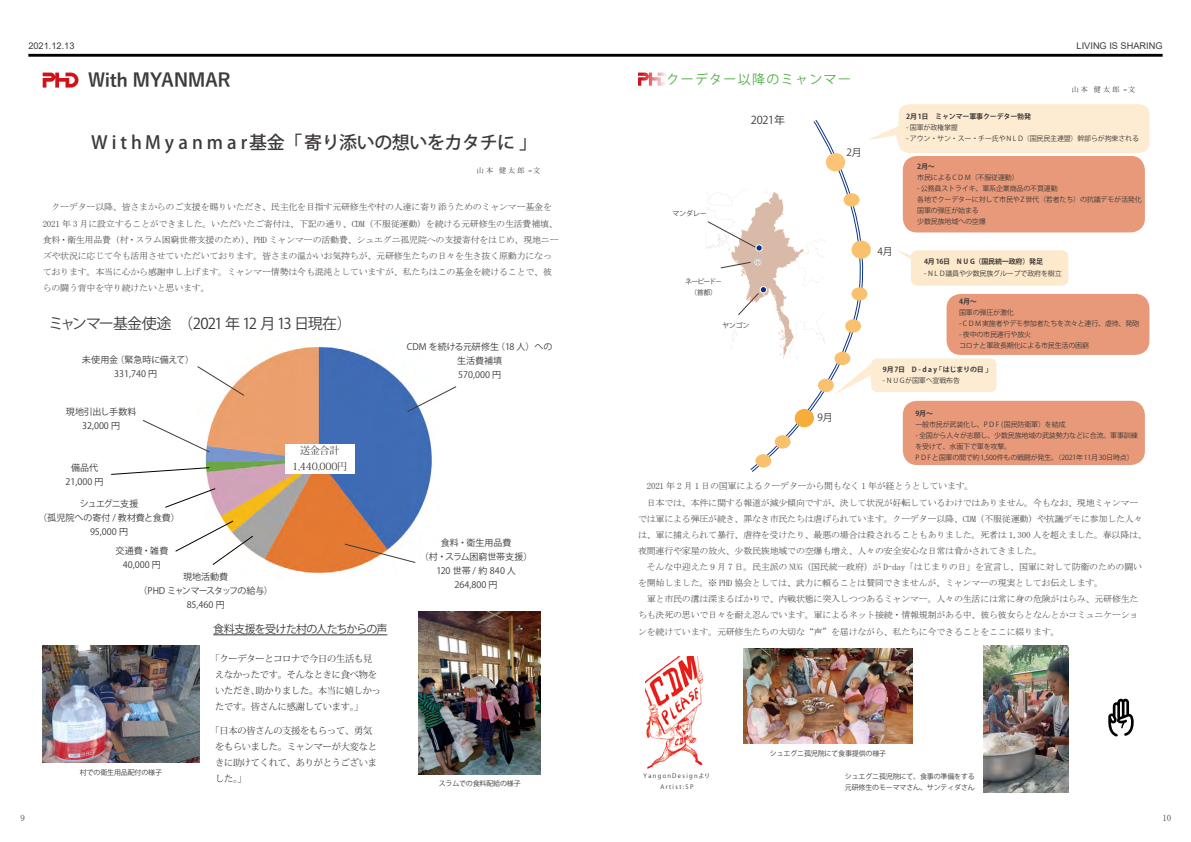
<style>
.page{position:relative;width:1191px;height:842px;background:#fff}
.page>*{position:absolute;margin:0;border:0;box-sizing:border-box;transform-origin:0 0}
.t1{font:700 18.7px "Yu Gothic";letter-spacing:-.025em;color:#3e3a39}
.t2{font:500 18px "Koz Go Pro";letter-spacing:-.025em;color:#3e3a39}
.t3{font:15px "Koz Go Pro";letter-spacing:-.07em;color:#3e3a39}
.t4{font:13px "Koz Go Pro";letter-spacing:.1em;color:#53af47}
.t5{font:11px "Koz Go Pro";letter-spacing:-.06em;color:#3e3a39}
.t6{font:10px/16px "Koz Min Pro";letter-spacing:-.025em;color:#3e3a39;text-align:center}
.t7{font:10px "Koz Go Pro";color:#3e3a39}
.t8{font:9.2px/16.1px "Koz Min Pro";letter-spacing:-.025em;color:#3e3a39}
.t9{font:9.2px "Arial";color:#3e3a39}
.t10{font:9px/16.1px "MS Mincho";letter-spacing:-.025em;color:#3e3a39}
.t11{font:9px/14px "Koz Go Pro";color:#3e3a39;text-align:center}
.t12{font:7px/11px "Koz Go Pro";letter-spacing:-.025em;color:#3e3a39}
.t13{font:700 7px "Koz Go Pro";letter-spacing:-.025em;color:#3e3a39}
.t14{font:7px "Koz Min Pro";letter-spacing:.31em;color:#3e3a39}
.t15{font:6px/11px "Koz Go Pro";letter-spacing:.225em;color:#3e3a39;text-align:center}
</style>
<div class="page">
<img style="left:646px;top:657px;width:58px;height:112px">
<hr style="left:28px;top:54px;width:1134px;height:3px;background:#000">
<svg style="left:638px;top:73px;width:28px;height:13px"></svg>
<img style="left:983px;top:646px;width:85px;height:147px">
<img style="left:743px;top:648px;width:169px;height:95px">
<img style="left:205px;top:346px;width:228px;height:227px">
<div style="left:285px;top:444px;width:69px;height:29px;background:#fff"></div>
<svg style="left:407px;top:386px;width:50px;height:26px"></svg>
<svg style="left:344px;top:543px;width:72px;height:20px"></svg>
<svg style="left:165px;top:488px;width:51px;height:20px"></svg>
<svg style="left:175px;top:520px;width:79px;height:45px"></svg>
<svg style="left:197px;top:366px;width:48px;height:30px"></svg>
<svg style="left:143px;top:420px;width:67px;height:33px"></svg>
<svg style="left:111px;top:467px;width:99px;height:8px"></svg>
<img style="left:419px;top:612px;width:121px;height:162px">
<img style="left:43px;top:645px;width:156px;height:118px">
<hr style="left:213px;top:634px;width:174px;height:1px;background:#3e3a39">
<svg style="left:879px;top:104px;width:270px;height:49px;background:#feedd5"></svg>
<svg style="left:897px;top:250px;width:171px;height:36px;background:#fdebd0"></svg>
<div style="left:879px;top:358px;width:117px;height:34px;background:#feecd2"></div>
<svg style="left:706px;top:189px;width:44px;height:160px"></svg>
<svg style="left:750px;top:121px;width:126px;height:349px"></svg>
<div style="left:826px;top:153px;width:19px;height:18px;background:#f9c475;border-radius:50%"></div>
<div style="left:851px;top:240px;width:20px;height:19px;background:#f9c16d;border-radius:50%"></div>
<div style="left:794px;top:409px;width:20px;height:18px;background:#f6ad3c;border-radius:50%"></div>
<div style="left:903px;top:156px;width:241px;height:76px;background:#e79979;border-radius:14px"></div>
<div style="left:843px;top:193px;width:16px;height:14px;background:#f9c16d;border-radius:50%"></div>
<div style="left:851px;top:287px;width:16px;height:14px;background:#f9c16d;border-radius:50%"></div>
<div style="left:845px;top:319px;width:16px;height:14px;background:#f9c16d;border-radius:50%"></div>
<div style="left:834px;top:352px;width:16px;height:13px;background:#f9c16d;border-radius:50%"></div>
<div style="left:818px;top:379px;width:16px;height:13px;background:#f9c16d;border-radius:50%"></div>
<div style="left:774px;top:435px;width:16px;height:14px;background:#f9c16d;border-radius:50%"></div>
<div style="left:755px;top:454px;width:16px;height:14px;background:#f9c16d;border-radius:50%"></div>
<div style="left:903px;top:401px;width:241px;height:64px;background:#e79979;border-radius:14px"></div>
<div style="left:946px;top:294px;width:203px;height:61px;background:#e79979;border-radius:14px"></div>
<svg style="left:43px;top:73px;width:35px;height:15px"></svg>
<svg style="left:1108px;top:699px;width:26px;height:37px"></svg>
<p class="t9" style="left:28px;top:39px;width:48px">2021.12.13</p>
<p class="t9" style="left:1076px;top:39px;width:88px">LIVING IS SHARING</p>
<h1 class="t1" style="left:88px;top:70px;width:144px">With MYANMAR</h1>
<h2 class="t2" style="left:91px;top:131px;width:448px">W i t h M y a n m a r基金「寄り添いの想いをカタチに」</h2>
<p class="t14" style="left:477px;top:166px;width:65px">山本 健太郎 =文</p>
<p class="t10" style="left:43px;top:199px;width:517px">　クーデター以降、皆さまからのご支援を賜りいただき、民主化を目指す元研修生や村の人達に寄り添うためのミャンマー基金を2021 年 3 月に設立することができました。いただいたご寄付は、下記の通り、CDM（不服従運動）を続ける元研修生の生活費補填、食料・衛生用品費（村・スラム困窮世帯支援のため）、PHD ミャンマーの活動費、シュエグニ孤児院への支援寄付をはじめ、現地ニーズや状況に応じて今も活用させていただいております。皆さまの温かいお気持ちが、元研修生たちの日々を生き抜く原動力になっております。本当に心から感謝申し上げます。ミャンマー情勢は今も混沌としていますが、私たちはこの基金を続けることで、彼らの闘う背中を守り続けたいと思います。</p>
<h3 class="t3" style="left:49px;top:314px;width:305px">ミャンマー基金使途　（2021 年 12 月 13 日現在）</h3>
<p class="t11" style="left:82px;top:353px;width:114px">未使用金（緊急時に備えて）<br>331,740 円</p>
<p class="t11" style="left:66px;top:405px;width:72px">現地引出し手数料<br>32,000 円</p>
<p class="t11" style="left:66px;top:461px;width:40px">備品代<br>21,000 円</p>
<p class="t11" style="left:38px;top:497px;width:143px">シュエグニ支援<br>（孤児院への寄付 / 教材費と食費）<br>95,000 円</p>
<p class="t11" style="left:115px;top:544px;width:54px">交通費・雑費<br>40,000 円</p>
<p class="t11" style="left:139px;top:570px;width:136px">現地活動費<br>（PHD ミャンマースタッフの給与）<br>85,460 円</p>
<p class="t6" style="left:292px;top:442px;width:57px">送金合計<br>1,440,000円</p>
<p class="t12" style="left:80px;top:767px;width:84px">村での衛生用品配付の様子</p>
<p class="t5" style="left:213px;top:622px;width:176px">食料支援を受けた村の人たちからの声</p>
<p class="t8" style="left:215px;top:650px;width:167px;text-indent:-5px">「クーデターとコロナで今日の生活も見えなかったです。そんなときに食べ物をいただき、助かりました。本当に嬉しかったです。皆さんに感謝しています。」</p>
<p class="t8" style="left:215px;top:722px;width:163px;text-indent:-5px">「日本の皆さんの支援をもらって、勇気をもらいました。ミャンマーが大変なときに助けてくれて、ありがとうございました。」</p>
<p class="t11" style="left:407px;top:339px;width:147px">CDM を続ける元研修生（18 人）への生活費補填<br>570,000 円</p>
<p class="t11" style="left:420px;top:536px;width:114px">食料・衛生用品費<br>（村・スラム困窮世帯支援）<br>120 世帯/ 約 840人<br>264,800 円</p>
<p class="t12" style="left:439px;top:778px;width:84px">スラムでの食料配給の様子</p>
<h3 class="t4" style="left:666px;top:71px;width:186px">クーデター以降のミャンマー</h3>
<p class="t5" style="left:751px;top:113px;width:36px">2021年</p>
<p class="t12" style="left:672px;top:208px;width:36px">マンダレー</p>
<p class="t12" style="left:685px;top:276px;width:39px;text-align:center">ネーピード－（首都）</p>
<p class="t12" style="left:754px;top:256px;width:8px">◎</p>
<p class="t12" style="left:722px;top:320px;width:29px">ヤンゴン</p>
<p class="t7" style="left:846px;top:145px;width:17px">2月</p>
<p class="t7" style="left:817px;top:410px;width:17px">9月</p>
<p class="t14" style="left:1071px;top:84px;width:65px">山本 健太郎 =文</p>
<p class="t13" style="left:906px;top:112px;width:126px">2月1日　ミャンマー軍事クーデター勃発</p>
<p class="t12" style="left:906px;top:122px;width:53px">- 国軍が政権掌握</p>
<p class="t12" style="left:906px;top:133px;width:234px">- アウン・サン・スー・チー氏やN L D（国民民主連盟）幹部らが拘束される</p>
<p class="t7" style="left:877px;top:245px;width:17px">4月</p>
<p class="t13" style="left:917px;top:162px;width:19px">2月～</p>
<p class="t12" style="left:917px;top:173px;width:103px">市民によるC D M（不服従運動）</p>
<p class="t12" style="left:917px;top:184px;width:226px">- 公務員ストライキ、軍系企業商品の不買運動<br>各地でクーデターに対して市民やZ世代（若者たち）の抗議デモが活発化国軍の弾圧が始まる<br>少数民族地域への空爆</p>
<p class="t13" style="left:924px;top:257px;width:120px">4月16日　N U G（国民統一政府）発足</p>
<p class="t12" style="left:924px;top:268px;width:139px">- N L D議員や少数民族グループで政府を樹立</p>
<p class="t13" style="left:959px;top:297px;width:19px">4月～</p>
<p class="t12" style="left:959px;top:307px;width:56px">国軍の弾圧が激化</p>
<p class="t12" style="left:959px;top:318px;width:182px">- C D M実施者やデモ参加者たちを次々と連行、虐待、発砲</p>
<p class="t12" style="left:959px;top:329px;width:131px">- 夜中の市民連行や放火<br>コロナと軍政長期化による市民生活の困窮</p>
<p class="t13" style="left:883px;top:365px;width:111px">9月7日　D - d a y 「はじまりの日」</p>
<p class="t12" style="left:883px;top:375px;width:79px">- N U Gが国軍へ宣戦布告</p>
<p class="t13" style="left:915px;top:409px;width:19px">9月～</p>
<p class="t12" style="left:915px;top:419px;width:152px">一般市民が武装化し、P D F (国民防衛軍）を結成</p>
<p class="t12" style="left:915px;top:430px;width:224px">- 全国から人々が志願し、少数民族地域の武装勢力などに合流。軍事訓練を受けて、水面下で軍を攻撃。<br>P D Fと国軍の間で約1,500件もの戦闘が発生。（2021年11月30日時点）</p>
<p class="t10" style="left:638px;top:478px;width:510px">　2021 年 2 月 1 日の国軍によるクーデターから間もなく 1 年が経とうとしています。<br>　日本では、本件に関する報道が減少傾向ですが、決して状況が好転しているわけではありません。今もなお、現地ミャンマーでは軍による弾圧が続き、罪なき市民たちは虐げられています。クーデター以降、CDM（不服従運動）や抗議デモに参加した人々は、軍に捕えられて暴行、虐待を受けたり、最悪の場合は殺されることもありました。死者は 1,300 人を超えました。春以降は、夜間連行や家屋の放火、少数民族地域での空爆も増え、人々の安全安心な日常は脅かされてきました。<br>　そんな中迎えた 9 月 7 日。民主派の NUG（国民統一政府）が D-day「はじまりの日」を宣言し、国軍に対して防衛のための闘いを開始しました。※ PHD 協会としては、武力に頼ることは賛同できませんが、ミャンマーの現実としてお伝えします。<br>　軍と市民の溝は深まるばかりで、内戦状態に突入しつつあるミャンマー。人々の生活には常に身の危険がはらみ、元研修生たちも決死の思いで日々を耐え忍んでいます。軍によるネット接続・情報規制がある中、彼ら彼女らとなんとかコミュニケーションを続けています。元研修生たちの大切な“声”を届けながら、私たちに今できることをここに綴ります。</p>
<p class="t15" style="left:643px;top:770px;width:68px">Yangon Designより<br>Artist:SP</p>
<p class="t12" style="left:770px;top:748px;width:118px">シュエグニ孤児院にて食事提供の様子</p>
<p class="t12" style="left:845px;top:771px;width:131px">シュエグニ孤児院にて、食事の準備をする元研修生のモーママさん、サンティダさん</p>
<p class="t10" style="left:20px;top:810px;width:6px">9</p>
<p class="t10" style="left:1162px;top:810px;width:10px">10</p>
</div>
